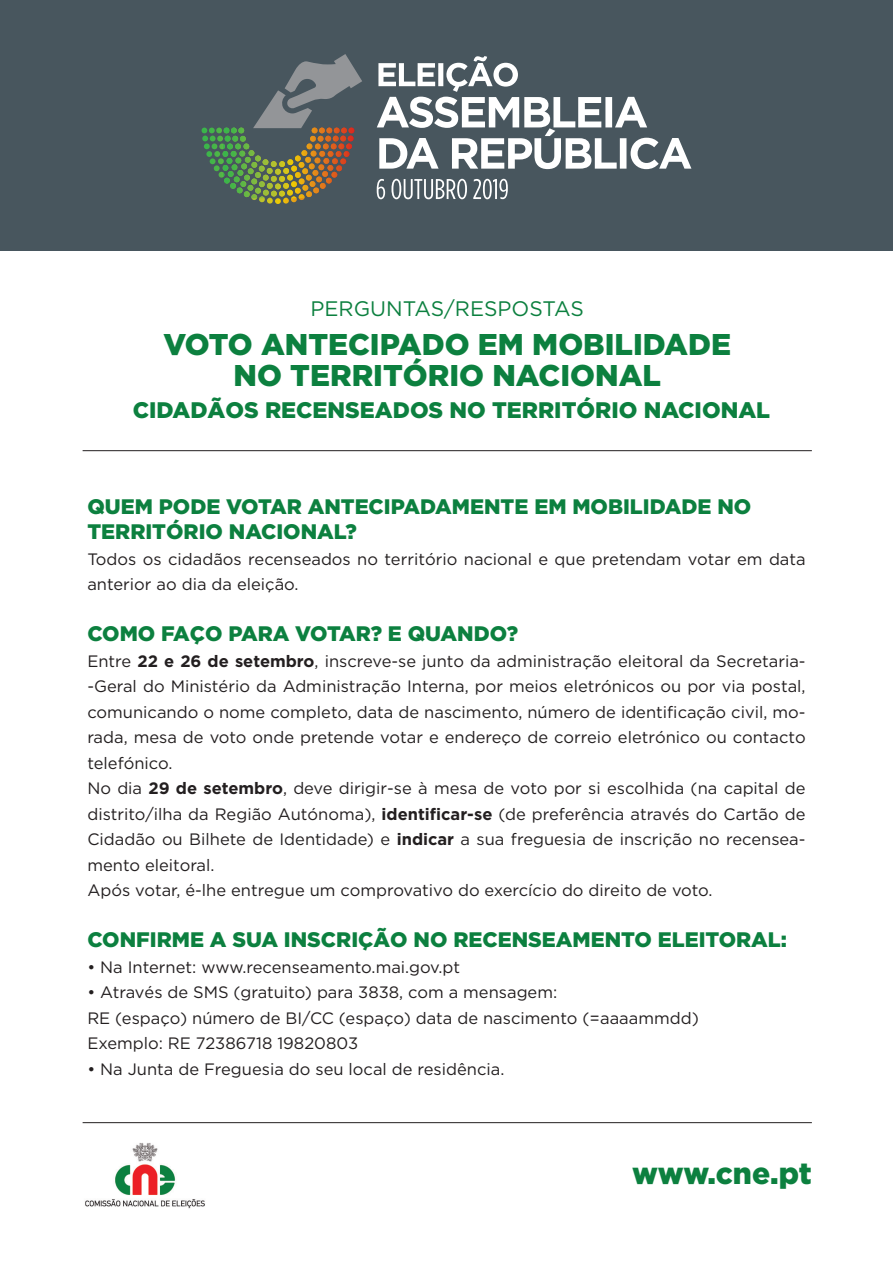
<style>
.page{position:relative;width:893px;height:1263px;background:#fff}
.page>*{position:absolute;margin:0;border:0;box-sizing:border-box;transform-origin:0 0}
.t1{font:900 30.15px "Gotham";letter-spacing:-.005em;color:#0c803f}
.t2{font:900 30px "Gotham";color:#0c803f}
.t3{font:900 22.5px "Gotham";color:#0c803f}
.t4{font:900 21px "Gotham";color:#0c803f}
.t5{font:900 21px/25.5px "Gotham";color:#0c803f}
.t6{font:21px "Gotham";color:#0c803f}
.t7{font:16.5px/25.5px "Gotham";color:#231f20;text-align:justify}
.s1{font-weight:700}
</style>
<div class="page">
<img style="left:85px;top:1143px;width:120px;height:66px">
<hr style="left:83px;top:1122px;width:729px;height:1px;background:#231f20">
<hr style="left:83px;top:450px;width:729px;height:1px;background:#231f20">
<div style="left:0;top:0;width:893px;height:251px;background:#48565e"></div>
<svg style="left:377px;top:56px;width:314px;height:143px"></svg>
<svg style="left:201px;top:54px;width:161px;height:95px"></svg>
<p class="t6" style="left:310px;top:297px;width:275px">PERGUNTAS/RESPOSTAS</p>
<p class="t2" style="left:163px;top:327px;width:569px">VOTO ANTECIPADO EM MOBILIDADE</p>
<p class="t2" style="left:233px;top:358px;width:429px">NO TERRITÓRIO NACIONAL</p>
<p class="t3" style="left:133px;top:397px;width:639px">CIDADÃOS RECENSEADOS NO TERRITÓRIO NACIONAL</p>
<p class="t5" style="left:87px;top:493px;width:665px">QUEM PODE VOTAR ANTECIPADAMENTE EM MOBILIDADE NO<br>TERRITÓRIO NACIONAL?</p>
<p class="t7" style="left:87px;top:546px;width:720px">Todos os cidadãos recenseados no território nacional e que pretendam votar em data anterior ao dia da eleição.</p>
<p class="t4" style="left:87px;top:622px;width:432px">COMO FAÇO PARA VOTAR? E QUANDO?</p>
<p class="t7" style="left:87px;top:648px;width:720px">Entre <span class="s1">22 e 26 de setembro</span>, inscreve-se junto da administração eleitoral da Secretaria--Geral do Ministério da Administração Interna, por meios eletrónicos ou por via postal, comunicando o nome completo, data de nascimento, número de identificação civil, mo&shy;rada, mesa de voto onde pretende votar e endereço de correio eletrónico ou contacto telefónico.</p>
<p class="t7" style="left:87px;top:775px;width:720px">No dia <span class="s1">29 de setembro</span>, deve dirigir-se à mesa de voto por si escolhida (na capital de distrito/ilha da Região Autónoma), <span class="s1">identificar-se</span> (de preferência através do Cartão de Cidadão ou Bilhete de Identidade) e <span class="s1">indicar</span> a sua freguesia de inscrição no recensea&shy;mento eleitoral.</p>
<p class="t7" style="left:87px;top:877px;width:627px">Após votar, é-lhe entregue um comprovativo do exercício do direito de voto.</p>
<p class="t4" style="left:87px;top:928px;width:701px">CONFIRME A SUA INSCRIÇÃO NO RECENSEAMENTO ELEITORAL:</p>
<p class="t7" style="left:87px;top:954px;width:374px">• Na Internet: www.recenseamento.mai.gov.pt</p>
<p class="t7" style="left:87px;top:979px;width:471px">• Através de SMS (gratuito) para 3838, com a mensagem:</p>
<p class="t7" style="left:87px;top:1005px;width:613px">RE (espaço) número de BI/CC (espaço) data de nascimento (=aaaammdd)</p>
<p class="t7" style="left:87px;top:1030px;width:272px">Exemplo: RE 72386718 19820803</p>
<p class="t7" style="left:87px;top:1056px;width:419px">• Na Junta de Freguesia do seu local de residência.</p>
<p class="t1" style="left:632px;top:1156px;width:181px">www.cne.pt</p>
</div>
